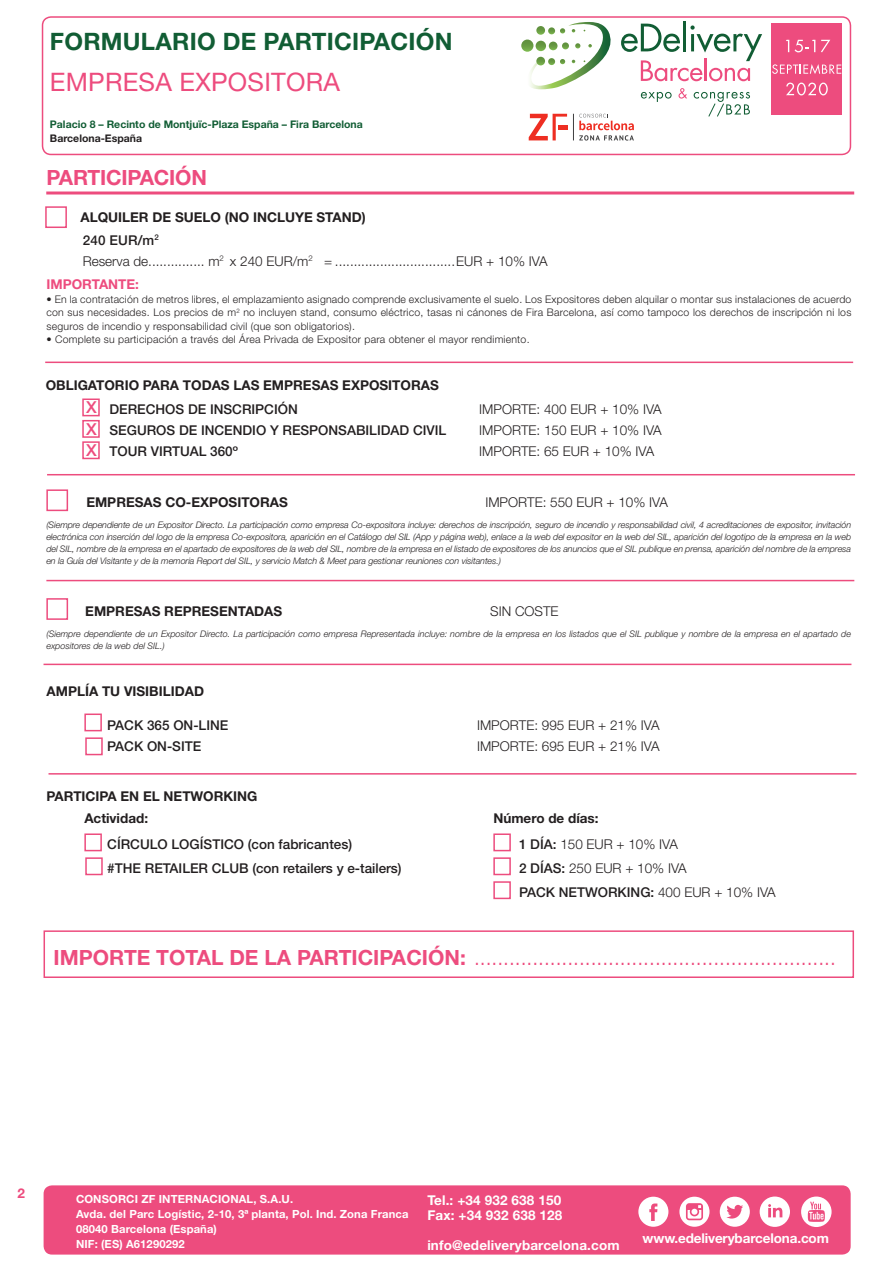
<style>
.page{position:relative;width:893px;height:1263px;background:#fff}
.page>*{position:absolute;margin:0;border:0;box-sizing:border-box;transform-origin:0 0}
.t1{font:25.5px "Helvetica Neue";letter-spacing:.01em;color:#ed4c7e}
.t2{font:700 24px "Helvetica Neue";letter-spacing:.01em;color:#115d34}
.t3{font:300 21px "Helvetica Neue";color:#ed4c7e}
.t4{font:700 21px "Helvetica Neue";letter-spacing:-.01em;color:#ed4c7e}
.t5{font:500 16.5px "Helvetica Neue";color:#ed4c7e}
.t6{font:300 13.5px "Helvetica Neue";color:#231f20}
.t7{font:500 13.5px "Helvetica Neue";color:#231f20}
.t8{font:700 13.5px "Helvetica Neue";color:#231f20}
.t9{font:700 13.5px "Helvetica Neue";letter-spacing:.01em;color:#fff}
.t10{font:700 13.5px "Helvetica Neue";letter-spacing:-.01em;color:#fff}
.t11{font:700 13.5px "Helvetica Neue";color:#ed4c7e}
.t12{font:700 11.25px "Helvetica Neue";letter-spacing:.01em;color:#fff}
.t13{font:300 10.5px/13.5px "Helvetica Neue";letter-spacing:.02em;color:#231f20;text-align:justify}
.t14{font:700 10.5px "Helvetica Neue";color:#115d34}
.t15{font:700 10.5px "Helvetica Neue";color:#231f20}
.t16{font:italic 300 9px/12px "Helvetica Neue";color:#231f20;text-align:justify}
.s1{font-weight:500}
.s2{font-weight:300}
.s3{font-weight:700}
</style>
<div class="page">
<div style="left:44px;top:1185px;width:807px;height:69px;background:#ed4c7e;border-radius:9px"></div>
<svg style="left:638px;top:1197px;width:30px;height:30px"></svg>
<svg style="left:679px;top:1197px;width:30px;height:30px"></svg>
<svg style="left:720px;top:1197px;width:30px;height:30px"></svg>
<svg style="left:760px;top:1196px;width:30px;height:31px"></svg>
<svg style="left:801px;top:1196px;width:31px;height:31px"></svg>
<div style="left:42px;top:16px;width:809px;height:139px;border:2px solid #ed4c7e;border-radius:9px"></div>
<hr style="left:683px;top:21px;width:3px;height:30px;background:#115d34">
<svg style="left:521px;top:22px;width:241px;height:119px"></svg>
<div style="left:772px;top:23px;width:70px;height:92px;background:#ed4c7e"></div>
<svg style="left:786px;top:40px;width:29px;height:12px"></svg>
<svg style="left:821px;top:40px;width:9px;height:12px"></svg>
<svg style="left:772px;top:64px;width:69px;height:10px"></svg>
<svg style="left:786px;top:83px;width:42px;height:12px"></svg>
<hr style="left:46px;top:191px;width:808px;height:3px;background:#ed4c7e">
<hr style="left:45px;top:362px;width:808px;height:1px;background:#ed4c7e">
<div style="left:45px;top:206px;width:22px;height:22px;border:2px solid #ed4c7e"></div>
<div style="left:82px;top:398px;width:18px;height:18px;border:2px solid #ed4c7e"></div>
<div style="left:82px;top:420px;width:18px;height:18px;border:2px solid #ed4c7e"></div>
<hr style="left:46px;top:580px;width:808px;height:1px;background:#ed4c7e">
<div style="left:46px;top:489px;width:22px;height:22px;border:2px solid #ed4c7e"></div>
<div style="left:46px;top:598px;width:22px;height:22px;border:2px solid #ed4c7e"></div>
<div style="left:44px;top:930px;width:810px;height:48px;border:2px solid #ed4c7e"></div>
<hr style="left:44px;top:664px;width:807px;height:1px;background:#ed4c7e">
<div style="left:82px;top:441px;width:18px;height:18px;border:2px solid #ed4c7e"></div>
<hr style="left:47px;top:474px;width:808px;height:1px;background:#ed4c7e">
<hr style="left:49px;top:773px;width:807px;height:2px;background:#ed4c7e">
<div style="left:84px;top:713px;width:18px;height:18px;border:2px solid #ed4c7e"></div>
<div style="left:85px;top:737px;width:18px;height:18px;border:2px solid #ed4c7e"></div>
<div style="left:84px;top:833px;width:18px;height:18px;border:2px solid #ed4c7e"></div>
<div style="left:85px;top:857px;width:18px;height:18px;border:2px solid #ed4c7e"></div>
<div style="left:493px;top:833px;width:18px;height:18px;border:2px solid #ed4c7e"></div>
<div style="left:493px;top:857px;width:18px;height:18px;border:2px solid #ed4c7e"></div>
<div style="left:493px;top:881px;width:18px;height:18px;border:2px solid #ed4c7e"></div>
<p class="t2" style="left:50px;top:26px;width:404px">FORMULARIO DE PARTICIPACIÓN</p>
<p class="t1" style="left:50px;top:66px;width:292px">EMPRESA EXPOSITORA</p>
<p class="t14" style="left:50px;top:118px;width:314px">Palacio 8 – Recinto de Montjuïc-Plaza España – Fira Barcelona</p>
<p class="t15" style="left:50px;top:131px;width:94px">Barcelona-España</p>
<p class="t4" style="left:47px;top:165px;width:162px">PARTICIPACIÓN</p>
<p class="t8" style="left:80px;top:209px;width:287px">ALQUILER DE SUELO (NO INCLUYE STAND)</p>
<p class="t7" style="left:83px;top:232px;width:78px">240 EUR/m<sup>2</sup></p>
<p class="t6" style="left:83px;top:253px;width:466px">Reserva de............... m<sup>2</sup> x 240 EUR/m<sup>2</sup> = ................................EUR + 10% IVA</p>
<p class="t11" style="left:47px;top:276px;width:94px">IMPORTANTE:</p>
<p class="t13" style="left:47px;top:292px;width:806px">• En la contratación de metros libres, el emplazamiento asignado comprende exclusivamente el suelo. Los Expositores deben alquilar o montar sus instalaciones de acuerdo con sus necesidades. Los precios de m<sup>2</sup> no incluyen stand, consumo eléctrico, tasas ni cánones de Fira Barcelona, así como tampoco los derechos de inscripción ni los seguros de incendio y responsabilidad civil (que son obligatorios).</p>
<p class="t13" style="left:47px;top:333px;width:484px">• Complete su participación a través del Área Privada de Expositor para obtener el mayor rendimiento.</p>
<p class="t8" style="left:46px;top:377px;width:395px">OBLIGATORIO PARA TODAS LAS EMPRESAS EXPOSITORAS</p>
<p class="t7" style="left:109px;top:401px;width:190px">DERECHOS DE INSCRIPCIÓN</p>
<p class="t6" style="left:479px;top:401px;width:184px">IMPORTE: 400 EUR + 10% IVA</p>
<p class="t7" style="left:109px;top:422px;width:338px">SEGUROS DE INCENDIO Y RESPONSABILIDAD CIVIL</p>
<p class="t6" style="left:479px;top:422px;width:184px">IMPORTE: 150 EUR + 10% IVA</p>
<p class="t7" style="left:109px;top:443px;width:130px">TOUR VIRTUAL 360º</p>
<p class="t6" style="left:479px;top:443px;width:177px">IMPORTE: 65 EUR + 10% IVA</p>
<p class="t5" style="left:86px;top:397px;width:12px">X</p>
<p class="t5" style="left:86px;top:419px;width:12px">X</p>
<p class="t5" style="left:86px;top:440px;width:12px">X</p>
<p class="t8" style="left:86px;top:494px;width:203px">EMPRESAS CO-EXPOSITORAS</p>
<p class="t6" style="left:485px;top:494px;width:184px">IMPORTE: 550 EUR + 10% IVA</p>
<p class="t16" style="left:46px;top:519px;width:806px">(Siempre dependiente de un Expositor Directo. La participación como empresa Co-expositora incluye: derechos de inscripción, seguro de incendio y responsabilidad civil, 4 acreditaciones de expositor, invitación electrónica con inserción del logo de la empresa Co-expositora, aparición en el Catálogo del SIL (App y página web), enlace a la web del expositor en la web del SIL, aparición del logotipo de la empresa en la web del SIL, nombre de la empresa en el apartado de expositores de la web del SIL, nombre de la empresa en el listado de expositores de los anuncios que el SIL publique en prensa, aparición del nombre de la empresa en la Guía del Visitante y de la memoria Report del SIL, y servicio Match &amp; Meet para gestionar reuniones con visitantes.)</p>
<p class="t8" style="left:85px;top:603px;width:199px">EMPRESAS REPRESENTADAS</p>
<p class="t6" style="left:490px;top:603px;width:70px">SIN COSTE</p>
<p class="t16" style="left:46px;top:627px;width:806px">(Siempre dependiente de un Expositor Directo. La participación como empresa Representada incluye: nombre de la empresa en los listados que el SIL publique y nombre de la empresa en el apartado de expositores de la web del SIL.)</p>
<p class="t8" style="left:47px;top:683px;width:159px">AMPLÍA TU VISIBILIDAD</p>
<p class="t7" style="left:107px;top:717px;width:123px">PACK 365 ON-LINE</p>
<p class="t6" style="left:477px;top:717px;width:184px">IMPORTE: 995 EUR + 21% IVA</p>
<p class="t7" style="left:107px;top:738px;width:96px">PACK ON-SITE</p>
<p class="t6" style="left:477px;top:738px;width:184px">IMPORTE: 695 EUR + 21% IVA</p>
<p class="t8" style="left:47px;top:788px;width:212px">PARTICIPA EN EL NETWORKING</p>
<p class="t7" style="left:107px;top:836px;width:246px">CÍRCULO LOGÍSTICO (con fabricantes)</p>
<p class="t6" style="left:519px;top:835px;width:160px"><span class="s1">1 DÍA:</span> 150 EUR + 10% IVA</p>
<p class="t7" style="left:107px;top:860px;width:296px">#THE RETAILER CLUB (con retailers y e-tailers)</p>
<p class="t6" style="left:519px;top:859px;width:169px"><span class="s1">2 DÍAS:</span> 250 EUR + 10% IVA</p>
<p class="t7" style="left:519px;top:884px;width:258px">PACK NETWORKING: <span class="s2">400 EUR + 10% IVA</span></p>
<p class="t8" style="left:84px;top:809px;width:65px">Actividad:</p>
<p class="t8" style="left:493px;top:809px;width:107px">Número de días:</p>
<p class="t3" style="left:54px;top:945px;width:784px"><span class="s3">IMPORTE TOTAL DE LA PARTICIPACIÓN:</span> ..............................................................</p>
<p class="t11" style="left:18px;top:1185px;width:9px">2</p>
<p class="t12" style="left:76px;top:1192px;width:219px">CONSORCI ZF INTERNACIONAL, S.A.U.</p>
<p class="t12" style="left:76px;top:1207px;width:334px">Avda. del Parc Logístic, 2-10, 3ª planta, Pol. Ind. Zona Franca</p>
<p class="t12" style="left:76px;top:1222px;width:142px">08040 Barcelona (España)</p>
<p class="t12" style="left:76px;top:1237px;width:110px">NIF: (ES) A61290292</p>
<p class="t9" style="left:427px;top:1192px;width:135px">Tel.: +34 932 638 150</p>
<p class="t9" style="left:427px;top:1207px;width:136px">Fax: +34 932 638 128</p>
<p class="t9" style="left:427px;top:1237px;width:194px">info@edeliverybarcelona.com</p>
<p class="t10" style="left:643px;top:1229px;width:188px">www.edeliverybarcelona.com</p>
</div>
